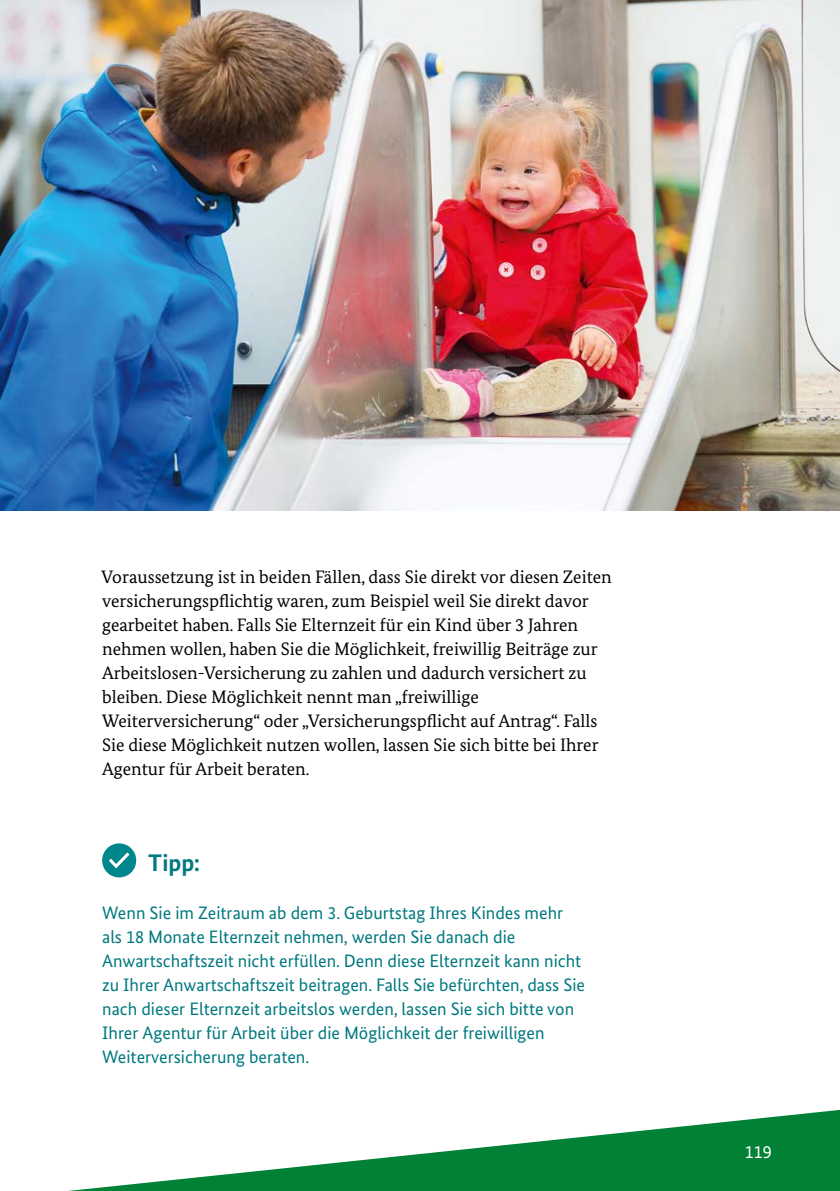
<style>
.page{position:relative;width:840px;height:1191px;background:#fff}
.page>*{position:absolute;margin:0;border:0;box-sizing:border-box;transform-origin:0 0}
.E-Ibox_Tipp_E-02_1-P-Tipp_HL{font:700 24px "Bundes Sans";color:#00797f}
.D-Body_D-01_1-P-Fließtext{font:18px/24px "Bundes Serif";color:#000}
.E-Ibox_Tipp_E-02_2-P-Tipp_FT{font:18px/24px "Bundes Sans";color:#00797f}
.t1{font:18px "Bundes Sans";color:#fff}
</style>
<div class="page">
<svg style="left:68px;top:1110px;width:771px;height:81px"></svg>
<svg style="left:102px;top:843px;width:34px;height:34px"></svg>
<img style="left:0;top:0;width:839px;height:511px">
<p class="D-Body_D-01_1-P-Fließtext" style="left:101px;top:564px;width:511px">Voraussetzung ist in beiden Fällen, dass Sie direkt vor diesen Zeiten versicherungspflichtig waren, zum Beispiel weil Sie direkt davor gearbeitet haben. Falls Sie Elternzeit für ein Kind über 3 Jahren nehmen wollen, haben Sie die Möglichkeit, freiwillig Beiträge zur Arbeitslosen-Versicherung zu zahlen und dadurch versichert zu bleiben. Diese Möglichkeit nennt man „freiwillige Weiterversicherung“ oder „Versicherungspflicht auf Antrag“. Falls Sie diese Möglichkeit nutzen wollen, lassen Sie sich bitte bei Ihrer Agentur für Arbeit beraten.</p>
<h4 class="E-Ibox_Tipp_E-02_1-P-Tipp_HL" style="left:148px;top:848px;width:54px">Tipp:</h4>
<p class="E-Ibox_Tipp_E-02_2-P-Tipp_FT" style="left:102px;top:900px;width:484px">Wenn Sie im Zeitraum ab dem 3. Geburtstag Ihres Kindes mehr als 18 Monate Elternzeit nehmen, werden Sie danach die Anwartschaftszeit nicht erfüllen. Denn diese Elternzeit kann nicht zu Ihrer Anwartschaftszeit beitragen. Falls Sie befürchten, dass Sie nach dieser Elternzeit arbeitslos werden, lassen Sie sich bitte von Ihrer Agentur für Arbeit über die Möglichkeit der freiwilligen Weiterversicherung beraten.</p>
<p class="t1" style="left:744px;top:1141px;width:28px">119</p>
</div>
